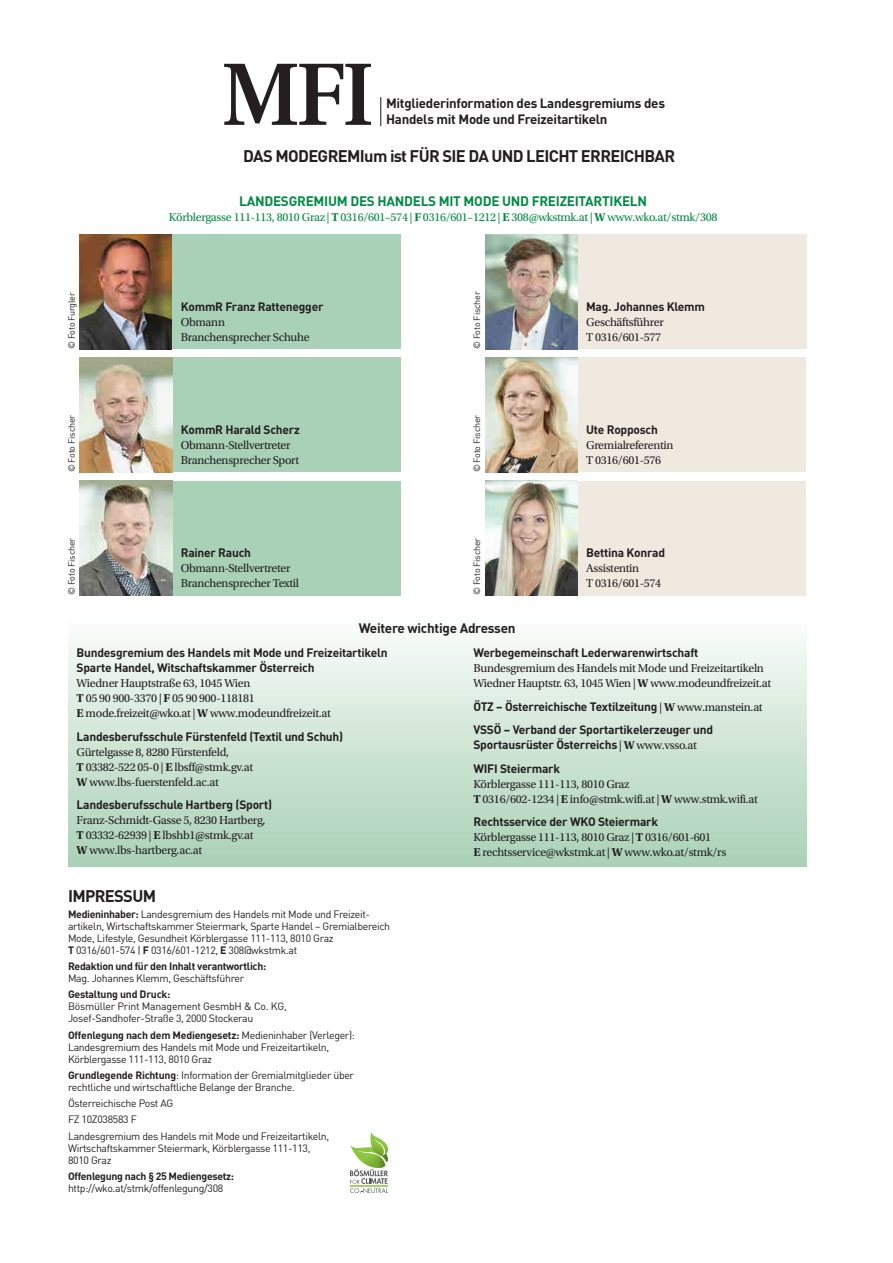
<style>
.page{position:relative;width:893px;height:1263px;background:#fff}
.page>*{position:absolute;margin:0;border:0;box-sizing:border-box;transform-origin:0 0}
.t1{font:700 16.5px "DIN";letter-spacing:-.04em;color:#231f20}
.t2{font:700 13.5px "DIN";letter-spacing:-.02em;color:#008b43}
.t3{font:700 13.5px "DIN";letter-spacing:-.02em;color:#231f20}
.t4{font:700 13.35px/16.5px "DIN";letter-spacing:-.02em;color:#231f20}
.t5{font:12px/15px "Utopia Std";letter-spacing:-.025em;color:#231f20}
.t6{font:700 12px/23.5px "DIN";letter-spacing:-.02em;color:#231f20}
.t7{font:12px "Utopia Std";letter-spacing:-.025em;color:#008b43}
.t8{font:10.5px/12px "DIN";letter-spacing:-.03em;color:#231f20}
.t9{font:700 10.5px "DIN";letter-spacing:-.03em;color:#231f20}
.t10{font:9px "DIN";letter-spacing:-.02em;color:#231f20}
.s1{font-weight:700}
.s2{font-family:"Utopia Std";font-weight:400}
.s3{font-family:"Utopia Std"}
</style>
<div class="page">
<div style="left:68px;top:615px;width:738px;height:251px;background:linear-gradient(to bottom,#fcfefc,#a9d0b6)"></div>
<div style="left:80px;top:234px;width:321px;height:115px;background:#a9d1b7"></div>
<div style="left:80px;top:357px;width:321px;height:115px;background:#a9d1b7"></div>
<div style="left:80px;top:481px;width:321px;height:115px;background:#a9d1b7"></div>
<div style="left:485px;top:234px;width:321px;height:115px;background:#efe9e0"></div>
<div style="left:485px;top:357px;width:321px;height:115px;background:#efe9e0"></div>
<div style="left:485px;top:481px;width:321px;height:115px;background:#efe9e0"></div>
<img style="left:80px;top:234px;width:92px;height:115px">
<img style="left:485px;top:234px;width:92px;height:115px">
<img style="left:80px;top:357px;width:92px;height:115px">
<img style="left:485px;top:357px;width:92px;height:115px">
<img style="left:80px;top:481px;width:92px;height:115px">
<img style="left:485px;top:481px;width:92px;height:115px">
<svg style="left:380px;top:97px;width:1px;height:29px"></svg>
<svg style="left:224px;top:64px;width:147px;height:61px"></svg>
<svg style="left:350px;top:1132px;width:38px;height:61px"></svg>
<p class="t4" style="left:386px;top:94px;width:280px">Mitgliederinformation des Landesgremiums des<br>Handels mit Mode und Freizeitartikeln</p>
<h1 class="t1" style="left:243px;top:146px;width:433px">DAS MODEGREMIum ist FÜR SIE DA UND LEICHT ERREICHBAR</h1>
<p class="t2" style="left:239px;top:192px;width:409px">LANDESGREMIUM DES HANDELS MIT MODE UND FREIZEITARTIKELN</p>
<p class="t7" style="left:169px;top:210px;width:550px">Körblergasse 111-113, 8010 Graz | <span class="s1">T</span> 0316/601–574 | <span class="s1">F</span> 0316/601–1212 | <span class="s1">E</span> 308@wkstmk.at | <span class="s1">W</span> www.wko.at/stmk/308</p>
<p class="t10" style="left:66px;top:349px;width:58px;rotate:-90deg">© Foto Furgler</p>
<p class="t10" style="left:471px;top:349px;width:59px;rotate:-90deg">© Foto Fischer</p>
<p class="t6" style="left:181px;top:294px;width:144px">KommR Franz Rattenegger</p>
<p class="t5" style="left:181px;top:314px;width:130px">Obmann<br>Branchensprecher Schuhe</p>
<p class="t10" style="left:66px;top:472px;width:59px;rotate:-90deg">© Foto Fischer</p>
<p class="t10" style="left:471px;top:472px;width:59px;rotate:-90deg">© Foto Fischer</p>
<p class="t6" style="left:181px;top:417px;width:121px">KommR Harald Scherz</p>
<p class="t5" style="left:181px;top:438px;width:120px">Obmann-Stellvertreter<br>Branchensprecher Sport</p>
<p class="t10" style="left:66px;top:595px;width:59px;rotate:-90deg">© Foto Fischer</p>
<p class="t10" style="left:471px;top:595px;width:59px;rotate:-90deg">© Foto Fischer</p>
<p class="t3" style="left:359px;top:619px;width:158px">Weitere wichtige Adressen</p>
<p class="t6" style="left:181px;top:540px;width:72px">Rainer Rauch</p>
<p class="t5" style="left:181px;top:561px;width:120px">Obmann-Stellvertreter<br>Branchensprecher Textil</p>
<p class="t6" style="left:586px;top:294px;width:120px">Mag. Johannes Klemm</p>
<p class="t5" style="left:586px;top:314px;width:79px">Geschäftsführer<br>T 0316/601-577</p>
<p class="t6" style="left:586px;top:417px;width:73px">Ute Ropposch</p>
<p class="t5" style="left:586px;top:438px;width:89px">Gremialreferentin<br>T 0316/601-576</p>
<p class="t6" style="left:586px;top:540px;width:81px">Bettina Konrad</p>
<p class="t5" style="left:586px;top:561px;width:77px">Assistentin<br>T 0316/601-574</p>
<p class="t6" style="left:77px;top:645px;width:313px;line-height:15px">Bundesgremium des Handels mit Mode und Freizeitartikeln<br>Sparte Handel, Witschaftskammer Österreich</p>
<p class="t5" style="left:77px;top:676px;width:256px">Wiedner Hauptstraße 63, 1045 Wien<br><span class="s1">T</span> 05 90 900-3370 | <span class="s1">F</span> 05 90 900-118181<br><span class="s1">E</span> mode.freizeit@wko.at | <span class="s1">W</span> www.modeundfreizeit.at</p>
<p class="t6" style="left:77px;top:724px;width:268px">Landesberufsschule Fürstenfeld (Textil und Schuh)</p>
<p class="t5" style="left:77px;top:744px;width:178px">Gürtelgasse 8, 8280 Fürstenfeld,<br><span class="s1">T</span> 03382-522 05-0 | <span class="s1">E</span> lbsff@stmk.gv.at<br><span class="s1">W</span> www.lbs-fuerstenfeld.ac.at</p>
<p class="t6" style="left:77px;top:792px;width:197px">Landesberufsschule Hartberg (Sport)</p>
<p class="t5" style="left:77px;top:813px;width:191px">Franz-Schmidt-Gasse 5, 8230 Hartberg,<br><span class="s1">T</span> 03332-62939 | <span class="s1">E</span> lbshb1@stmk.gv.at<br><span class="s1">W</span> www.lbs-hartberg.ac.at</p>
<h1 class="t1" style="left:68px;top:885px;width:90px">IMPRESSUM</h1>
<p class="t8" style="left:68px;top:908px;width:324px"><span class="s1">Medieninhaber:</span> Landesgremium des Handels mit Mode und Freizeit&shy;artikeln, Wirtschaftskammer Steiermark, Sparte Handel – Gremialbereich Mode, Lifestyle, Gesundheit Körblergasse 111-113, 8010 Graz<br><span class="s1">T</span> 0316/601-574 | <span class="s1">F</span> 0316/601-1212, <span class="s1">E</span> 308@wkstmk.at</p>
<p class="t9" style="left:68px;top:959px;width:200px">Redaktion und für den Inhalt verantwortlich:</p>
<p class="t8" style="left:68px;top:972px;width:178px">Mag. Johannes Klemm, Geschäftsführer</p>
<p class="t9" style="left:68px;top:988px;width:104px">Gestaltung und Druck:</p>
<p class="t8" style="left:68px;top:1000px;width:220px">Bösmüller Print Management GesmbH &amp; Co. KG,<br>Josef-Sandhofer-Straße 3, 2000 Stockerau</p>
<p class="t8" style="left:68px;top:1028px;width:288px"><span class="s1">Offenlegung nach dem Mediengesetz:</span> Medieninhaber (Verleger):<br>Landesgremium des Handels mit Mode und Freizeitartikeln,<br>Körblergasse 111-113, 8010 Graz</p>
<p class="t8" style="left:68px;top:1069px;width:288px"><span class="s1">Grundlegende Richtung</span>: Information der Gremialmitglieder über rechtliche und wirtschaftliche Belange der Branche.</p>
<p class="t8" style="left:68px;top:1095px;width:263px;line-height:16.2px">Österreichische Post AG<br>FZ 10Z038583 F<br>Landesgremium des Handels mit Mode und Freizeitartikeln,</p>
<p class="t8" style="left:68px;top:1142px;width:244px">Wirtschaftskammer Steiermark, Körblergasse 111-113,<br>8010 Graz</p>
<p class="t9" style="left:68px;top:1169px;width:168px">Offenlegung nach § 25 Mediengesetz:</p>
<p class="t8" style="left:68px;top:1182px;width:157px">http://wko.at/stmk/offenlegung/308</p>
<p class="t6" style="left:473px;top:640px;width:226px">Werbegemeinschaft Lederwarenwirtschaft</p>
<p class="t5" style="left:473px;top:661px;width:299px">Bundesgremium des Handels mit Mode und Freizeitartikeln<br>Wiedner Hauptstr. 63, 1045 Wien | <span class="s1">W</span> www.modeundfreizeit.at</p>
<p class="t6" style="left:473px;top:694px;width:291px">ÖTZ – Österreichische Textilzeitung <span class="s2">|</span> <span class="s3">W</span> <span class="s2">www.manstein.at<br></span>VSSÖ – Verband der Sportartikelerzeuger und</p>
<p class="t6" style="left:473px;top:732px;width:225px">Sportausrüster Österreichs <span class="s2">|</span> <span class="s3">W</span> <span class="s2">www.vsso.at<br></span>WIFI Steiermark</p>
<p class="t5" style="left:473px;top:776px;width:286px">Körblergasse 111-113, 8010 Graz<br><span class="s1">T</span> 0316/602-1234 | <span class="s1">E</span> info@stmk.wifi.at | <span class="s1">W</span> www.stmk.wifi.at</p>
<p class="t6" style="left:473px;top:810px;width:186px">Rechtsservice der WKO Steiermark</p>
<p class="t5" style="left:473px;top:830px;width:254px">Körblergasse 111-113, 8010 Graz | <span class="s1">T</span> 0316/601-601<br><span class="s1">E</span> rechtsservice@wkstmk.at | <span class="s1">W</span> www.wko.at/stmk/rs</p>
</div>
